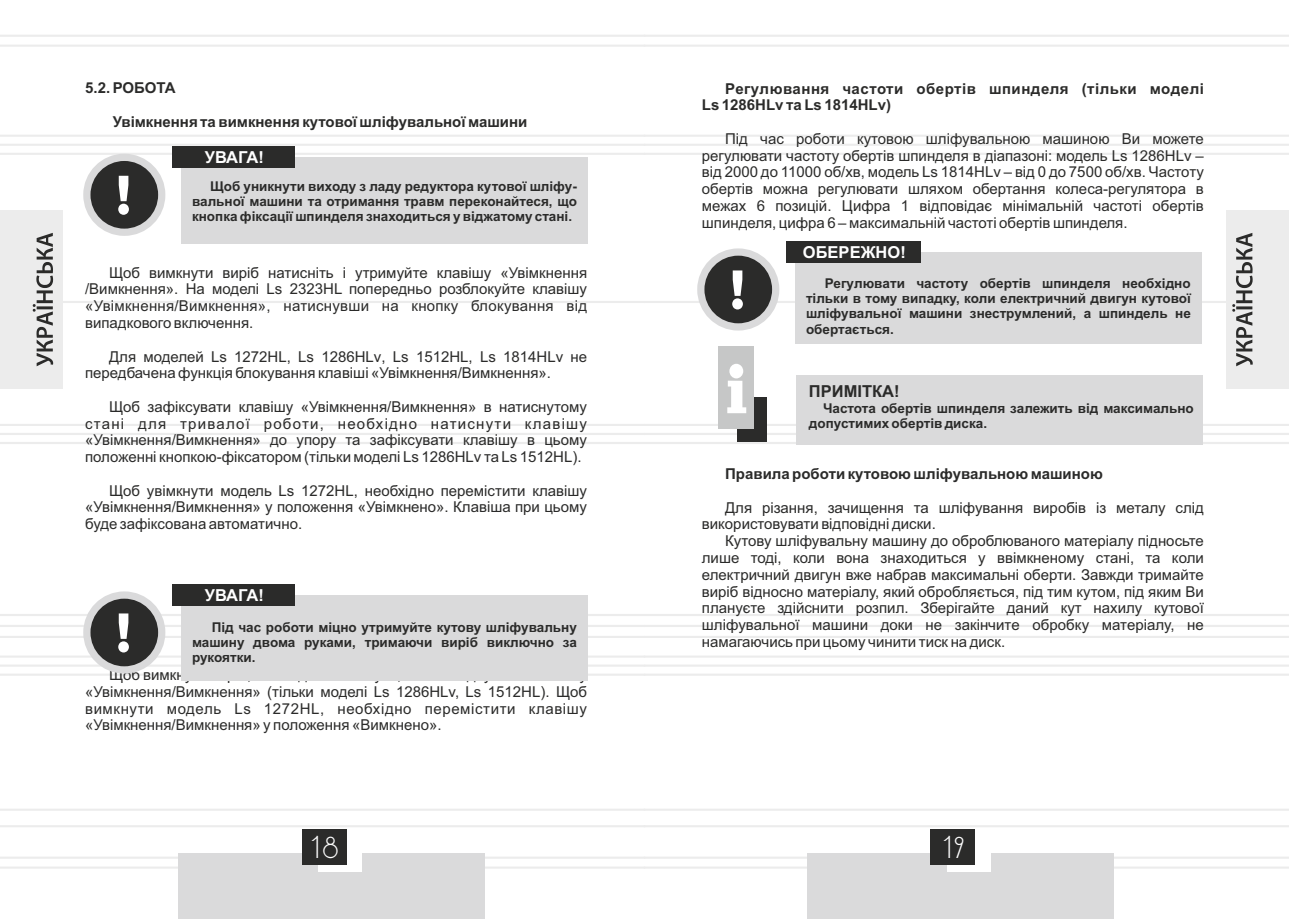
<style>
.page{position:relative;width:1289px;height:919px;background:#fff}
.page>*{position:absolute;margin:0;border:0;box-sizing:border-box;transform-origin:0 0}
.t1{font:26.25px "DS Standart Cyr";color:#fff}
.t2{font:700 16.5px "Arial";color:#fff}
.t3{font:700 16.5px "Arial";color:#2b2b2a}
.t4{font:15px/16.8px "Arial";color:#2b2b2a;text-align:justify}
.t5{font:700 15px "Arial";color:#2b2b2a}
.t6{font:700 15px/16.8px "Arial";letter-spacing:.035em;color:#2b2b2a}
.t7{font:700 13.5px/15.1px "Arial";color:#2b2b2a;text-align:justify}
</style>
<div class="page">
<hr style="left:644px;top:135px;width:644px;height:2px;background:#ececec">
<hr style="left:644px;top:153px;width:644px;height:2px;background:#ececec">
<hr style="left:644px;top:424px;width:644px;height:2px;background:#ececec">
<hr style="left:644px;top:442px;width:644px;height:2px;background:#ececec">
<hr style="left:644px;top:655px;width:644px;height:2px;background:#ececec">
<hr style="left:644px;top:673px;width:644px;height:2px;background:#ececec">
<hr style="left:644px;top:856px;width:644px;height:2px;background:#ececec">
<hr style="left:644px;top:866px;width:644px;height:2px;background:#ececec">
<hr style="left:644px;top:35px;width:644px;height:2px;background:#ececec">
<hr style="left:644px;top:45px;width:644px;height:2px;background:#ececec">
<hr style="left:644px;top:808px;width:644px;height:2px;background:#ececec">
<hr style="left:644px;top:825px;width:644px;height:2px;background:#ececec">
<hr style="left:644px;top:301px;width:644px;height:2px;background:#ececec">
<hr style="left:0;top:135px;width:644px;height:2px;background:#ececec">
<hr style="left:0;top:144px;width:1288px;height:2px;background:#ececec">
<hr style="left:0;top:153px;width:644px;height:2px;background:#ececec">
<hr style="left:0;top:424px;width:644px;height:2px;background:#ececec">
<svg style="left:0;top:432px;width:1288px;height:4px"></svg>
<hr style="left:0;top:442px;width:644px;height:2px;background:#ececec">
<hr style="left:0;top:655px;width:644px;height:2px;background:#ececec">
<svg style="left:0;top:663px;width:1288px;height:4px"></svg>
<hr style="left:0;top:673px;width:644px;height:2px;background:#ececec">
<hr style="left:0;top:856px;width:644px;height:2px;background:#ececec">
<hr style="left:0;top:866px;width:644px;height:2px;background:#ececec">
<hr style="left:0;top:35px;width:644px;height:2px;background:#ececec">
<hr style="left:0;top:45px;width:644px;height:2px;background:#ececec">
<hr style="left:0;top:808px;width:644px;height:2px;background:#ececec">
<hr style="left:0;top:825px;width:644px;height:2px;background:#ececec">
<hr style="left:0;top:301px;width:644px;height:2px;background:#ececec">
<div style="left:178px;top:853px;width:307px;height:65px;background:#dadadb"></div>
<div style="left:318px;top:832px;width:44px;height:39px;background:#fff"></div>
<div style="left:301px;top:829px;width:45px;height:36px;background:#2b2b2a"></div>
<div style="left:0;top:210px;width:62px;height:179px;background:#ececec"></div>
<svg style="left:33px;top:233px;width:20px;height:133px"></svg>
<div style="left:807px;top:853px;width:306px;height:65px;background:#dadadb"></div>
<div style="left:946px;top:832px;width:44px;height:39px;background:#fff"></div>
<div style="left:930px;top:829px;width:45px;height:36px;background:#2b2b2a"></div>
<div style="left:1226px;top:210px;width:62px;height:179px;background:#ececec"></div>
<svg style="left:1232px;top:233px;width:20px;height:133px"></svg>
<div style="left:83px;top:154px;width:82px;height:82px;border:14px solid #dadadb;border-radius:50%"></div>
<div style="left:90px;top:161px;width:68px;height:67px;background:#2b2b2a;border-radius:50%"></div>
<svg style="left:118px;top:176px;width:11px;height:39px"></svg>
<div style="left:181px;top:157px;width:406px;height:87px;background:#dadadb"></div>
<div style="left:172px;top:146px;width:123px;height:22px;background:#2b2b2a"></div>
<div style="left:83px;top:591px;width:82px;height:82px;border:14px solid #dadadb;border-radius:50%"></div>
<div style="left:90px;top:598px;width:68px;height:68px;background:#2b2b2a;border-radius:50%"></div>
<svg style="left:0;top:613px;width:1288px;height:39px"></svg>
<div style="left:181px;top:595px;width:406px;height:86px;background:#dadadb"></div>
<div style="left:172px;top:583px;width:123px;height:22px;background:#2b2b2a"></div>
<div style="left:697px;top:248px;width:82px;height:82px;border:14px solid #dadadb;border-radius:50%"></div>
<div style="left:704px;top:256px;width:68px;height:67px;background:#2b2b2a;border-radius:50%"></div>
<svg style="left:732px;top:270px;width:11px;height:39px"></svg>
<div style="left:794px;top:252px;width:407px;height:92px;background:#dadadb"></div>
<div style="left:786px;top:241px;width:134px;height:21px;background:#2b2b2a"></div>
<div style="left:737px;top:397px;width:29px;height:45px;background:#2b2b2a"></div>
<div style="left:718px;top:345px;width:36px;height:83px;background:#c6c7c7"></div>
<svg style="left:727px;top:364px;width:19px;height:49px"></svg>
<div style="left:796px;top:375px;width:406px;height:69px;background:#dadadb"></div>
<p class="t5" style="left:85px;top:82px;width:92px">5.2. РОБОТА</p>
<p class="t5" style="left:113px;top:116px;width:416px">Увімкнення та вимкнення кутової шліфувальної машини</p>
<p class="t2" style="left:205px;top:151px;width:60px">УВАГА!</p>
<p class="t7" style="left:192px;top:179px;width:386px;text-indent:18px">Щоб уникнути виходу з ладу редуктора кутової шліфу&shy;вальної машини та отримання травм переконайтеся, що кнопка фіксації шпинделя знаходиться у віджатому стані.</p>
<p class="t4" style="left:85px;top:265px;width:503px;text-indent:24px">Щоб вимкнути виріб натисніть і утримуйте клавішу «Увімкнення /Вимкнення». На моделі Ls 2323HL попередньо розблокуйте клавішу «Увімкнення/Вимкнення», натиснувши на кнопку блокування від випадкового включення.</p>
<p class="t4" style="left:85px;top:349px;width:503px;text-indent:24px">Для моделей Ls 1272HL, Ls 1286HLv, Ls 1512HL, Ls 1814HLv не передбачена функція блокування клавіші «Увімкнення/Вимкнення».</p>
<p class="t4" style="left:85px;top:399px;width:503px;text-indent:24px">Щоб зафіксувати клавішу «Увімкнення/Вимкнення» в натиснутому стані для тривалої роботи, необхідно натиснути клавішу «Увімкнення/Вимкнення» до упору та зафіксувати клавішу в цьому положенні кнопкою-фіксатором (тільки моделі Ls 1286HLv та Ls 1512HL).</p>
<p class="t4" style="left:85px;top:483px;width:503px;text-indent:24px">Щоб увімкнути модель Ls 1272HL, необхідно перемістити клавішу «Увімкнення/Вимкнення» у положення «Увімкнено». Клавіша при цьому буде зафіксована автоматично.</p>
<p class="t2" style="left:205px;top:588px;width:60px">УВАГА!</p>
<p class="t7" style="left:192px;top:621px;width:386px;text-indent:20px">Під час роботи міцно утримуйте кутову шліфувальну машину двома руками, тримаючи виріб виключно за рукоятки.</p>
<p class="t4" style="left:85px;top:684px;width:503px">«Увімкнення/Вимкнення» (тільки моделі Ls 1286HLv, Ls 1512HL). Щоб вимкнути модель Ls 1272HL, необхідно перемістити клавішу «Увімкнення/Вимкнення» у положення «Вимкнено».</p>
<p class="t6" style="left:702px;top:81px;width:503px;text-indent:23px">Регулювання частоти обертів шпинделя (тільки моделі<br>Ls 1286HLv та Ls 1814HLv)</p>
<p class="t4" style="left:702px;top:131px;width:503px;text-indent:23px">Під час роботи кутовою шліфувальною машиною Ви можете регулювати частоту обертів шпинделя в діапазоні: модель Ls 1286HLv – від 2000 до 11000 об/хв, модель Ls 1814HLv – від 0 до 7500 об/хв. Частоту обертів можна регулювати шляхом обертання колеса-регулятора в межах 6 позицій. Цифра 1 відповідає мінімальній частоті обертів шпинделя, цифра 6 – максимальній частоті обертів шпинделя.</p>
<p class="t2" style="left:803px;top:245px;width:104px">ОБЕРЕЖНО!</p>
<p class="t7" style="left:806px;top:277px;width:386px;text-indent:19px">Регулювати частоту обертів шпинделя необхідно тільки в тому випадку, коли електричний двигун кутової шліфувальної машини знеструмлений, а шпиндель не обертається.</p>
<p class="t3" style="left:809px;top:385px;width:92px">ПРИМІТКА!</p>
<p class="t7" style="left:809px;top:401px;width:386px;text-indent:14px">Частота обертів шпинделя залежить від максимально допустимих обертів диска.</p>
<p class="t5" style="left:725px;top:468px;width:379px">Правила роботи кутовою шліфувальною машиною</p>
<p class="t4" style="left:702px;top:500px;width:503px;text-indent:23px">Для різання, зачищення та шліфування виробів із металу слід використовувати відповідні диски.</p>
<p class="t4" style="left:702px;top:534px;width:503px;text-indent:23px">Кутову шліфувальну машину до оброблюваного матеріалу підносьте лише тоді, коли вона знаходиться у ввімкненому стані, та коли електричний двигун вже набрав максимальні оберти. Завжди тримайте виріб відносно матеріалу, який обробляється, під тим кутом, під яким Ви плануєте здійснити розпил. Зберігайте даний кут нахилу кутової шліфувальної машини доки не закінчите обробку матеріалу, не намагаючись при цьому чинити тиск на диск.</p>
<h1 class="t1" style="left:311px;top:836px;width:28px">18</h1>
<h1 class="t1" style="left:943px;top:836px;width:22px">19</h1>
</div>
